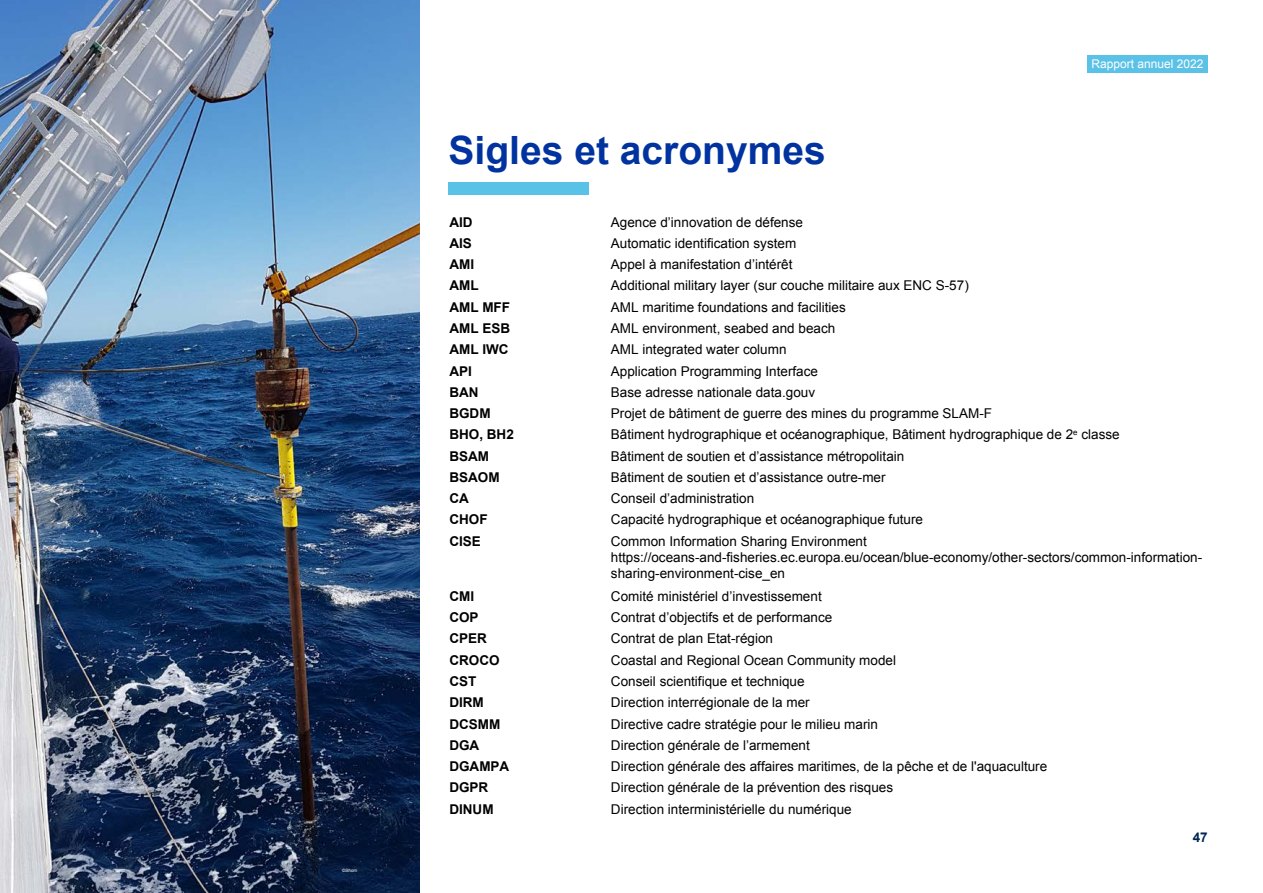
<style>
.page{position:relative;width:1263px;height:893px;background:#fff}
.page>*{position:absolute;margin:0;border:0;box-sizing:border-box;transform-origin:0 0}
.t1{font:700 39px "Arial";color:#0033a0}
.t2{font:13.5px/16.2px "Arial";color:#000}
.t3{font:700 13.5px "Arial";color:#000}
.t4{font:700 13.5px "Arial";color:#002554}
.t5{font:12px "Arial";color:#fff}
.t6{font:4.5px "Arial";color:#fff}
</style>
<div class="page">
<img style="left:0;top:0;width:420px;height:893px">
<div style="left:449px;top:182px;width:140px;height:13px;background:#5bc2e7"></div>
<div style="left:1087px;top:55px;width:121px;height:18px;background:#5bc2e7"></div>
<p class="t6" style="left:342px;top:867px;width:17px">©Shom</p>
<h1 class="t1" style="left:449px;top:125px;width:379px">Sigles et acronymes</h1>
<p class="t5" style="left:1091px;top:56px;width:114px">Rapport annuel 2022</p>
<p class="t3" style="left:449px;top:213px;width:25px">AID</p>
<p class="t2" style="left:611px;top:214px;width:194px">Agence d’innovation de défense</p>
<p class="t3" style="left:449px;top:234px;width:24px">AIS</p>
<p class="t2" style="left:611px;top:235px;width:187px">Automatic identification system</p>
<p class="t3" style="left:449px;top:256px;width:26px">AMI</p>
<p class="t2" style="left:611px;top:257px;width:183px">Appel à manifestation d’intérêt</p>
<p class="t3" style="left:449px;top:277px;width:31px">AML</p>
<p class="t2" style="left:611px;top:278px;width:359px">Additional military layer (sur couche militaire aux ENC S-57)</p>
<p class="t3" style="left:449px;top:298px;width:62px">AML MFF</p>
<p class="t2" style="left:611px;top:299px;width:236px">AML maritime foundations and facilities</p>
<p class="t3" style="left:449px;top:319px;width:62px">AML ESB</p>
<p class="t2" style="left:611px;top:320px;width:226px">AML environment, seabed and beach</p>
<p class="t3" style="left:449px;top:341px;width:61px">AML IWC</p>
<p class="t2" style="left:611px;top:342px;width:177px">AML integrated water column</p>
<p class="t3" style="left:449px;top:362px;width:24px">API</p>
<p class="t2" style="left:611px;top:363px;width:209px">Application Programming Interface</p>
<p class="t3" style="left:449px;top:383px;width:31px">BAN</p>
<p class="t2" style="left:611px;top:384px;width:206px">Base adresse nationale data.gouv</p>
<p class="t3" style="left:449px;top:404px;width:43px">BGDM</p>
<p class="t2" style="left:611px;top:405px;width:383px">Projet de bâtiment de guerre des mines du programme SLAM-F</p>
<p class="t3" style="left:449px;top:426px;width:66px">BHO, BH2</p>
<p class="t2" style="left:611px;top:427px;width:510px">Bâtiment hydrographique et océanographique, Bâtiment hydrographique de 2<sup>e</sup> classe</p>
<p class="t3" style="left:449px;top:447px;width:41px">BSAM</p>
<p class="t2" style="left:611px;top:448px;width:295px">Bâtiment de soutien et d’assistance métropolitain</p>
<p class="t3" style="left:449px;top:468px;width:52px">BSAOM</p>
<p class="t2" style="left:611px;top:469px;width:276px">Bâtiment de soutien et d’assistance outre-mer</p>
<p class="t3" style="left:449px;top:489px;width:21px">CA</p>
<p class="t2" style="left:611px;top:490px;width:145px">Conseil d’administration</p>
<p class="t3" style="left:449px;top:511px;width:40px">CHOF</p>
<p class="t2" style="left:611px;top:512px;width:314px">Capacité hydrographique et océanographique future</p>
<p class="t3" style="left:449px;top:532px;width:33px">CISE</p>
<p class="t2" style="left:611px;top:533px;width:593px">Common Information Sharing Environment https://oceans-and-fisheries.ec.europa.eu/ocean/blue-economy/other-sectors/common-information&shy;sharing-environment-cise_en</p>
<p class="t3" style="left:449px;top:587px;width:26px">CMI</p>
<p class="t2" style="left:611px;top:588px;width:212px">Comité ministériel d’investissement</p>
<p class="t3" style="left:449px;top:608px;width:31px">COP</p>
<p class="t2" style="left:611px;top:609px;width:223px">Contrat d’objectifs et de performance</p>
<p class="t3" style="left:449px;top:630px;width:39px">CPER</p>
<p class="t2" style="left:611px;top:631px;width:164px">Contrat de plan Etat-région</p>
<p class="t3" style="left:449px;top:651px;width:52px">CROCO</p>
<p class="t2" style="left:611px;top:652px;width:287px">Coastal and Regional Ocean Community model</p>
<p class="t3" style="left:449px;top:672px;width:28px">CST</p>
<p class="t2" style="left:611px;top:673px;width:195px">Conseil scientifique et technique</p>
<p class="t3" style="left:449px;top:694px;width:36px">DIRM</p>
<p class="t2" style="left:611px;top:694px;width:200px">Direction interrégionale de la mer</p>
<p class="t3" style="left:449px;top:715px;width:52px">DCSMM</p>
<p class="t2" style="left:611px;top:716px;width:269px">Directive cadre stratégie pour le milieu marin</p>
<p class="t3" style="left:449px;top:736px;width:31px">DGA</p>
<p class="t2" style="left:611px;top:737px;width:200px">Direction générale de l’armement</p>
<p class="t3" style="left:449px;top:757px;width:61px">DGAMPA</p>
<p class="t2" style="left:611px;top:758px;width:438px">Direction générale des affaires maritimes, de la pêche et de l'aquaculture</p>
<p class="t3" style="left:449px;top:779px;width:41px">DGPR</p>
<p class="t2" style="left:611px;top:780px;width:284px">Direction générale de la prévention des risques</p>
<p class="t3" style="left:449px;top:800px;width:46px">DINUM</p>
<p class="t2" style="left:611px;top:801px;width:242px">Direction interministérielle du numérique</p>
<p class="t4" style="left:1193px;top:828px;width:17px">47</p>
</div>
